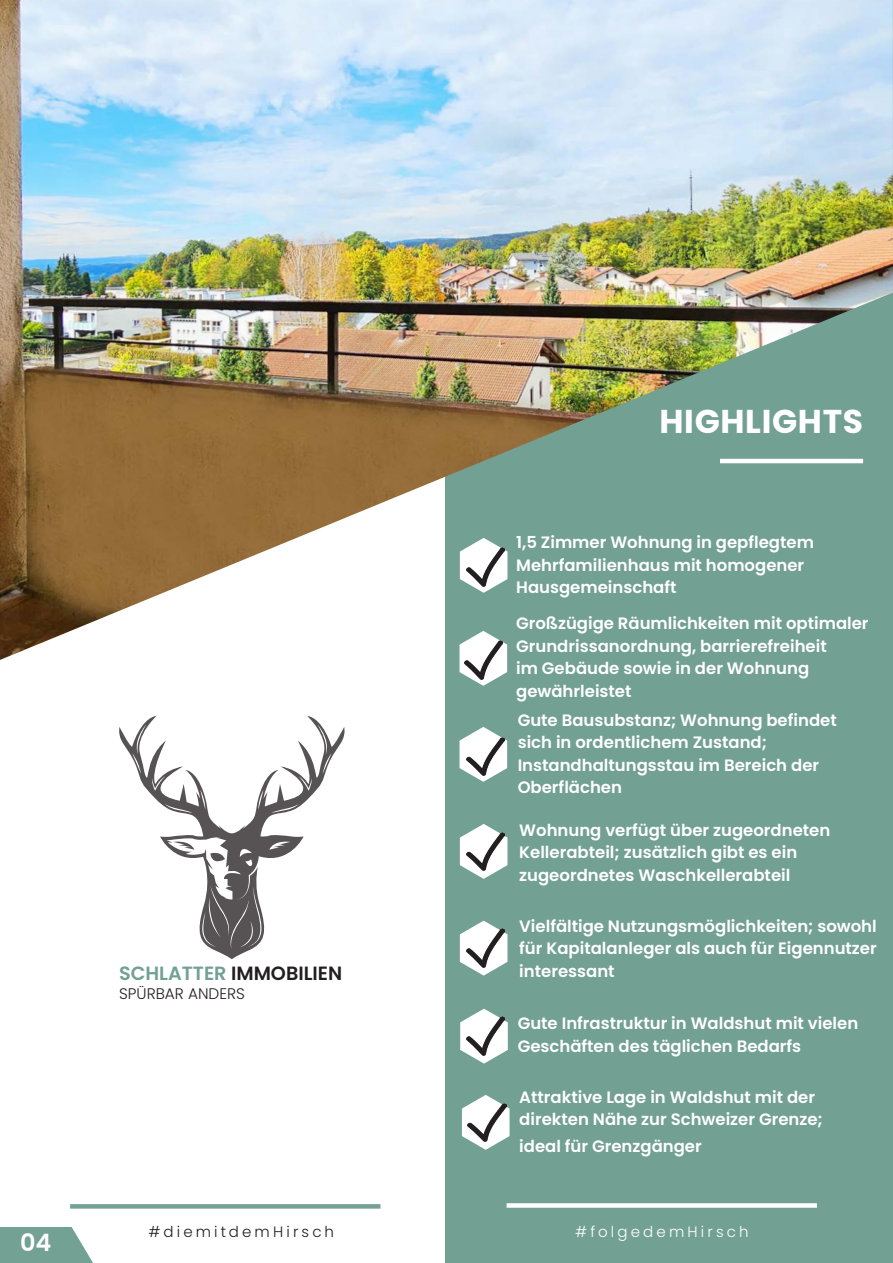
<style>
.page{position:relative;width:893px;height:1263px;background:#fff}
.page>*{position:absolute;margin:0;border:0;box-sizing:border-box;transform-origin:0 0}
.t1{font:700 33px "Poppins";letter-spacing:.02em;color:#fff}
.t2{font:600 24px "Poppins";color:#fff}
.t3{font:600 19.2px "Poppins";color:#231f20}
.t4{font:600 16.5px/22.5px "Poppins";color:#fff}
.t5{font:300 15.3px "Poppins";color:#231f20}
.t6{font:300 15px "Poppins";letter-spacing:.21em;color:#231f20}
.t7{font:300 15px "Poppins";letter-spacing:.21em;color:#fff}
.s1{color:#72a093}
</style>
<div class="page">
<div style="left:445px;top:266px;width:448px;height:997px;background:#72a093"></div>
<svg style="left:459px;top:660px;width:48px;height:26px"></svg>
<div style="left:507px;top:1203px;width:310px;height:5px;background:#fff"></div>
<svg style="left:459px;top:727px;width:48px;height:55px"></svg>
<svg style="left:460px;top:824px;width:47px;height:55px"></svg>
<svg style="left:460px;top:921px;width:47px;height:54px"></svg>
<svg style="left:460px;top:1009px;width:48px;height:55px"></svg>
<img style="left:0;top:0;width:892px;height:660px">
<img style="left:466px;top:548px;width:39px;height:38px">
<img style="left:464px;top:641px;width:39px;height:38px">
<img style="left:466px;top:737px;width:39px;height:39px">
<img style="left:466px;top:832px;width:39px;height:39px">
<img style="left:466px;top:929px;width:39px;height:38px">
<img style="left:466px;top:1017px;width:39px;height:38px">
<svg style="left:0;top:1227px;width:93px;height:36px"></svg>
<svg style="left:462px;top:1095px;width:47px;height:55px"></svg>
<img style="left:468px;top:1103px;width:39px;height:38px">
<svg style="left:70px;top:1204px;width:310px;height:4px"></svg>
<svg style="left:892px;top:0;width:1px;height:293px"></svg>
<svg style="left:119px;top:716px;width:226px;height:243px"></svg>
<p class="t2" style="left:20px;top:1228px;width:33px">04</p>
<p class="t1" style="left:659px;top:403px;width:205px">HIGHLIGHTS</p>
<p class="t4" style="left:516px;top:531px;width:299px">1,5 Zimmer Wohnung in gepflegtem<br>Mehrfamilienhaus mit homogener<br>Hausgemeinschaft</p>
<p class="t4" style="left:516px;top:612px;width:354px">Großzügige Räumlichkeiten mit optimaler<br>Grundrissanordnung, barrierefreiheit<br>im Gebäude sowie in der Wohnung gewährleistet</p>
<p class="t3" style="left:119px;top:962px;width:225px"><span class="s1">SCHLATTER</span> IMMOBILIEN</p>
<p class="t5" style="left:119px;top:984px;width:127px">SPÜRBAR ANDERS</p>
<p class="t4" style="left:518px;top:709px;width:321px">Gute Bausubstanz; Wohnung befindet sich in ordentlichem Zustand;<br>Instandhaltungsstau im Bereich der<br>Oberflächen</p>
<p class="t4" style="left:519px;top:819px;width:313px">Wohnung verfügt über zugeordneten<br>Kellerabteil; zusätzlich gibt es ein zugeordnetes Waschkellerabteil</p>
<p class="t4" style="left:519px;top:915px;width:359px;text-align:justify">Vielfältige Nutzungsmöglichkeiten; sowohl für Kapitalanleger als auch für Eigennutzer interessant</p>
<p class="t4" style="left:518px;top:1012px;width:342px">Gute Infrastruktur in Waldshut mit vielen<br>Geschäften des täglichen Bedarfs</p>
<p class="t4" style="left:519px;top:1086px;width:305px">Attraktive Lage in Waldshut mit der direkten Nähe zur Schweizer Grenze;</p>
<p class="t4" style="left:519px;top:1135px;width:184px">ideal für Grenzgänger</p>
<p class="t6" style="left:149px;top:1223px;width:187px">#diemitdemHirsch</p>
<p class="t7" style="left:575px;top:1223px;width:175px">#folgedemHirsch</p>
</div>
